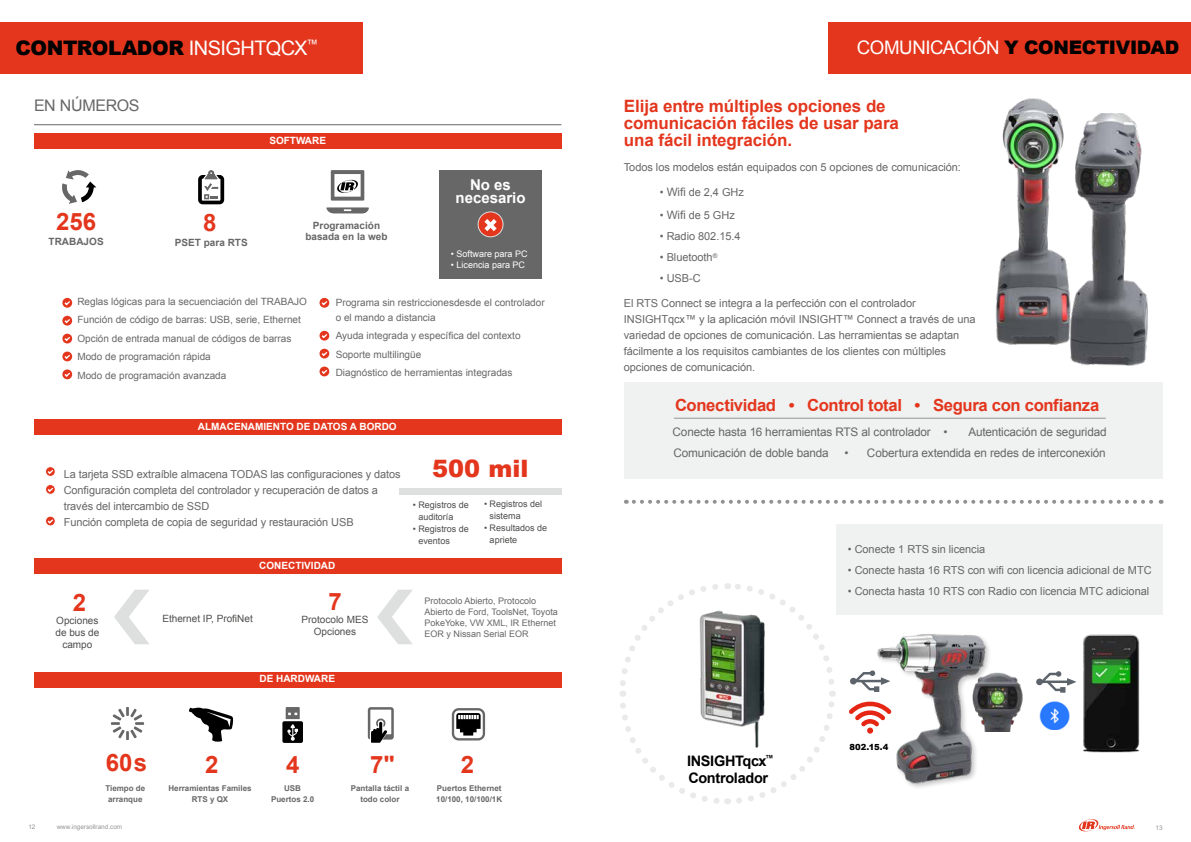
<style>
.page{position:relative;width:1191px;height:842px;background:#fff}
.page>*{position:absolute;margin:0;border:0;box-sizing:border-box;transform-origin:0 0}
.t1{font:700 24px "Arial";color:#e3361d}
.t2{font:900 24px "Arial";color:#e3361d}
.t3{font:900 20px "Arial";letter-spacing:-.02em;color:#000}
.t4{font:900 18.7px "Arial";letter-spacing:-.02em;color:#000}
.t5{font:700 17px/17px "Arial";letter-spacing:-.005em;color:#e3361d}
.t6{font:700 16.7px "Arial";letter-spacing:-.02em;color:#e3361d}
.t7{font:16px "Arial";letter-spacing:-.02em;color:#676767}
.t8{font:700 15px/13px "Arial";color:#fff;text-align:center}
.t9{font:700 14.5px/17.4px "Arial";letter-spacing:-.02em;color:#000}
.t10{font:11.8px/21.2px "Arial";letter-spacing:-.015em;color:#676767}
.t11{font:11px/16px "Arial";letter-spacing:-.005em;color:#676767}
.t12{font:10px/18.5px "Arial";color:#676767}
.t13{font:10px/11.9px "Arial";color:#4d4d4c;text-align:center}
.t14{font:700 10px "Arial";color:#fff}
.t15{font:700 10px/11px "Arial";color:#676767;text-align:center}
.t16{font:9px/11px "Arial";color:#676767}
.t17{font:9px/11.9px "Arial";color:#4d4d4c}
.t18{font:9px "Arial";color:#fff}
.t19{font:900 8.4px "Arial";color:#000}
.t20{font:700 8px/11px "Arial";color:#676767;text-align:center}
.t21{font:6.4px "Arial";color:#969696}
.s1{font-weight:400;color:#fff}
.s2{font-size:11.6px}
</style>
<div class="page">
<div style="left:34px;top:672px;width:527px;height:15px;background:#e3361d"></div>
<svg style="left:111px;top:707px;width:33px;height:33px"></svg>
<svg style="left:368px;top:707px;width:26px;height:36px"></svg>
<svg style="left:452px;top:708px;width:33px;height:32px"></svg>
<div style="left:34px;top:558px;width:527px;height:16px;background:#e3361d"></div>
<svg style="left:114px;top:590px;width:35px;height:54px"></svg>
<svg style="left:377px;top:590px;width:35px;height:54px"></svg>
<div style="left:34px;top:420px;width:527px;height:15px;background:#e3361d"></div>
<svg style="left:46px;top:466px;width:10px;height:11px"></svg>
<svg style="left:46px;top:484px;width:10px;height:11px"></svg>
<svg style="left:45px;top:516px;width:11px;height:10px"></svg>
<div style="left:399px;top:488px;width:162px;height:6px;background:#dedfdf"></div>
<div style="left:34px;top:133px;width:527px;height:15px;background:#e3361d"></div>
<svg style="left:282px;top:707px;width:21px;height:36px"></svg>
<svg style="left:189px;top:707px;width:45px;height:35px"></svg>
<hr style="left:34px;top:124px;width:527px;height:1px;background:#676767">
<svg style="left:62px;top:298px;width:11px;height:10px"></svg>
<svg style="left:62px;top:316px;width:11px;height:10px"></svg>
<svg style="left:62px;top:334px;width:11px;height:9px"></svg>
<svg style="left:62px;top:352px;width:11px;height:9px"></svg>
<svg style="left:62px;top:369px;width:11px;height:10px"></svg>
<svg style="left:319px;top:298px;width:11px;height:10px"></svg>
<svg style="left:319px;top:331px;width:11px;height:10px"></svg>
<svg style="left:319px;top:349px;width:11px;height:9px"></svg>
<svg style="left:319px;top:367px;width:11px;height:9px"></svg>
<svg style="left:634px;top:500px;width:527px;height:4px"></svg>
<div style="left:624px;top:383px;width:538px;height:96px;background:#f0f1f1"></div>
<hr style="left:674px;top:418px;width:431px;height:1px;background:#969696">
<div style="left:0;top:23px;width:363px;height:51px;background:#e3361d"></div>
<div style="left:828px;top:23px;width:363px;height:51px;background:#e3361d"></div>
<svg style="left:619px;top:583px;width:217px;height:221px"></svg>
<div style="left:867px;top:727px;width:6px;height:7px;background:#e52615;border-radius:50%"></div>
<svg style="left:849px;top:702px;width:26px;height:24px"></svg>
<img style="left:672px;top:597px;width:96px;height:157px">
<img style="left:993px;top:672px;width:29px;height:60px">
<svg style="left:850px;top:670px;width:25px;height:22px"></svg>
<img style="left:1039px;top:701px;width:30px;height:29px">
<svg style="left:1036px;top:671px;width:33px;height:22px"></svg>
<img style="left:1069px;top:634px;width:71px;height:119px">
<img style="left:875px;top:634px;width:118px;height:154px">
<img style="left:995px;top:98px;width:63px;height:247px">
<img style="left:1056px;top:113px;width:92px;height:253px">
<svg style="left:326px;top:207px;width:43px;height:7px"></svg>
<svg style="left:331px;top:170px;width:33px;height:31px"></svg>
<svg style="left:62px;top:170px;width:34px;height:34px"></svg>
<div style="left:439px;top:170px;width:102px;height:108px;background:#676767"></div>
<svg style="left:477px;top:211px;width:27px;height:27px"></svg>
<svg style="left:198px;top:170px;width:26px;height:34px"></svg>
<div style="left:836px;top:524px;width:326px;height:91px;background:#f0f1f1"></div>
<svg style="left:1078px;top:819px;width:57px;height:13px"></svg>
<h2 class="t3" style="left:15px;top:33px;width:304px">CONTROLADOR <span class="s1">INSIGHTQCX</span><sup>™</sup></h2>
<h3 class="t4" style="left:856px;top:34px;width:324px"><span class="s1">COMUNICACIÓN</span> Y CONECTIVIDAD</h3>
<h3 class="t7" style="left:34px;top:95px;width:107px">EN NÚMEROS</h3>
<h1 class="t1" style="left:56px;top:206px;width:42px">256</h1>
<p class="t15" style="left:49px;top:236px;width:56px">TRABAJOS</p>
<p class="t14" style="left:269px;top:134px;width:58px">SOFTWARE</p>
<h1 class="t1" style="left:203px;top:207px;width:15px">8</h1>
<p class="t15" style="left:175px;top:237px;width:74px">PSET para RTS</p>
<p class="t15" style="left:305px;top:220px;width:84px">Programación basada en la web</p>
<h3 class="t8" style="left:455px;top:178px;width:72px">No es necesario</h3>
<p class="t18" style="left:451px;top:248px;width:78px">• Software para PC</p>
<p class="t18" style="left:451px;top:259px;width:76px">• Licencia para PC</p>
<p class="t12" style="left:77px;top:292px;width:231px">Reglas lógicas para la secuenciación del TRABAJO Función de código de barras: USB, serie, Ethernet Opción de entrada manual de códigos de barras Modo de programación rápida<br>Modo de programación avanzada</p>
<p class="t12" style="left:336px;top:296px;width:210px;line-height:14px">Programa sin restriccionesdesde el controlador o el mando a distancia</p>
<p class="t12" style="left:336px;top:326px;width:186px">Ayuda integrada y específica del contexto<br>Soporte multilingüe<br>Diagnóstico de herramientas integradas</p>
<p class="t14" style="left:198px;top:420px;width:200px">ALMACENAMIENTO DE DATOS A BORDO</p>
<p class="t11" style="left:64px;top:466px;width:338px">La tarjeta SSD extraíble almacena TODAS las configuraciones y datos Configuración completa del controlador y recuperación de datos a través del intercambio de SSD<br>Función completa de copia de seguridad y restauración USB</p>
<p class="t14" style="left:259px;top:559px;width:78px">CONECTIVIDAD</p>
<h1 class="t2" style="left:432px;top:451px;width:97px">500 mil</h1>
<p class="t17" style="left:418px;top:499px;width:52px;text-indent:-6px">• Registros de auditoría</p>
<p class="t17" style="left:418px;top:523px;width:52px;text-indent:-6px">• Registros de eventos</p>
<p class="t17" style="left:489px;top:498px;width:54px;text-indent:-6px">• Registros del sistema</p>
<p class="t17" style="left:489px;top:522px;width:59px;text-indent:-6px">• Resultados de apriete</p>
<h1 class="t1" style="left:73px;top:586px;width:15px">2</h1>
<h1 class="t1" style="left:328px;top:586px;width:15px">7</h1>
<p class="t16" style="left:424px;top:595px;width:135px">Protocolo Abierto, Protocolo<br>Abierto de Ford, ToolsNet, Toyota<br>PokeYoke, VW XML, IR Ethernet<br>EOR y Nissan Serial EOR</p>
<p class="t13" style="left:55px;top:614px;width:45px">Opciones de bus de campo</p>
<p class="t13" style="left:162px;top:613px;width:92px">Ethernet IP, ProfiNet</p>
<p class="t13" style="left:302px;top:614px;width:68px">Protocolo MES<br>Opciones</p>
<p class="t14" style="left:259px;top:672px;width:77px">DE HARDWARE</p>
<h1 class="t1" style="left:106px;top:747px;width:43px">60 s</h1>
<h1 class="t1" style="left:205px;top:749px;width:15px">2</h1>
<h1 class="t1" style="left:286px;top:749px;width:15px">4</h1>
<h1 class="t1" style="left:370px;top:749px;width:26px">7"</h1>
<h1 class="t1" style="left:461px;top:749px;width:15px">2</h1>
<p class="t20" style="left:105px;top:783px;width:41px">Tiempo de arranque</p>
<p class="t20" style="left:168px;top:783px;width:85px">Herramientas Familes<br>RTS y QX</p>
<p class="t20" style="left:271px;top:783px;width:45px">USB<br>Puertos 2.0</p>
<p class="t20" style="left:436px;top:783px;width:67px;text-align:left">Puertos Ethernet<br>10/100, 10/100/1K</p>
<p class="t20" style="left:351px;top:783px;width:60px">Pantalla táctil a todo color</p>
<h3 class="t5" style="left:624px;top:98px;width:277px">Elija entre múltiples opciones de comunicación fáciles de usar para una fácil integración.</h3>
<p class="t11" style="left:624px;top:159px;width:339px">Todos los modelos están equipados con 5 opciones de comunicación:</p>
<p class="t11" style="left:660px;top:184px;width:86px">• <span class="s2">Wifi</span> de 2,4 GHz</p>
<p class="t11" style="left:660px;top:208px;width:76px">• <span class="s2">Wifi</span> de 5 GHz</p>
<p class="t11" style="left:660px;top:229px;width:82px">• Radio 802.15.4</p>
<p class="t11" style="left:660px;top:250px;width:59px">• Bluetooth<sup>®</sup></p>
<p class="t11" style="left:660px;top:271px;width:42px">• USB-C</p>
<p class="t11" style="left:624px;top:296px;width:353px">El RTS Connect se integra a la perfección con el controlador INSIGHTqcx™ y la aplicación móvil INSIGHT™ Connect a través de una variedad de opciones de comunicación. Las herramientas se adaptan fácilmente a los requisitos cambiantes de los clientes con múltiples opciones de comunicación.</p>
<h3 class="t6" style="left:675px;top:394px;width:426px">Conectividad • Control total • Segura con confianza</h3>
<p class="t10" style="left:672px;top:422px;width:276px">Conecte hasta 16 herramientas RTS al controlador •<br>Comunicación de doble banda</p>
<p class="t10" style="left:867px;top:422px;width:241px;text-align:right">Autenticación de seguridad<br>Cobertura extendida en redes de interconexión</p>
<p class="t10" style="left:844px;top:443px;width:6px">•</p>
<p class="t11" style="left:848px;top:541px;width:139px">• Conecte 1 RTS sin licencia</p>
<p class="t11" style="left:848px;top:562px;width:305px">• Conecte hasta 16 RTS con wifi con licencia adicional de MTC</p>
<p class="t11" style="left:848px;top:583px;width:303px">• Conecta hasta 10 RTS con Radio con licencia MTC adicional</p>
<h3 class="t9" style="left:687px;top:753px;width:88px">INSIGHTqcx<sup>™<br></sup>Controlador</h3>
<p class="t19" style="left:849px;top:741px;width:40px">802.15.4</p>
<p class="t21" style="left:28px;top:823px;width:9px">12</p>
<p class="t21" style="left:57px;top:823px;width:67px">www.ingersollrand.com</p>
<p class="t21" style="left:1155px;top:823px;width:9px">13</p>
</div>
